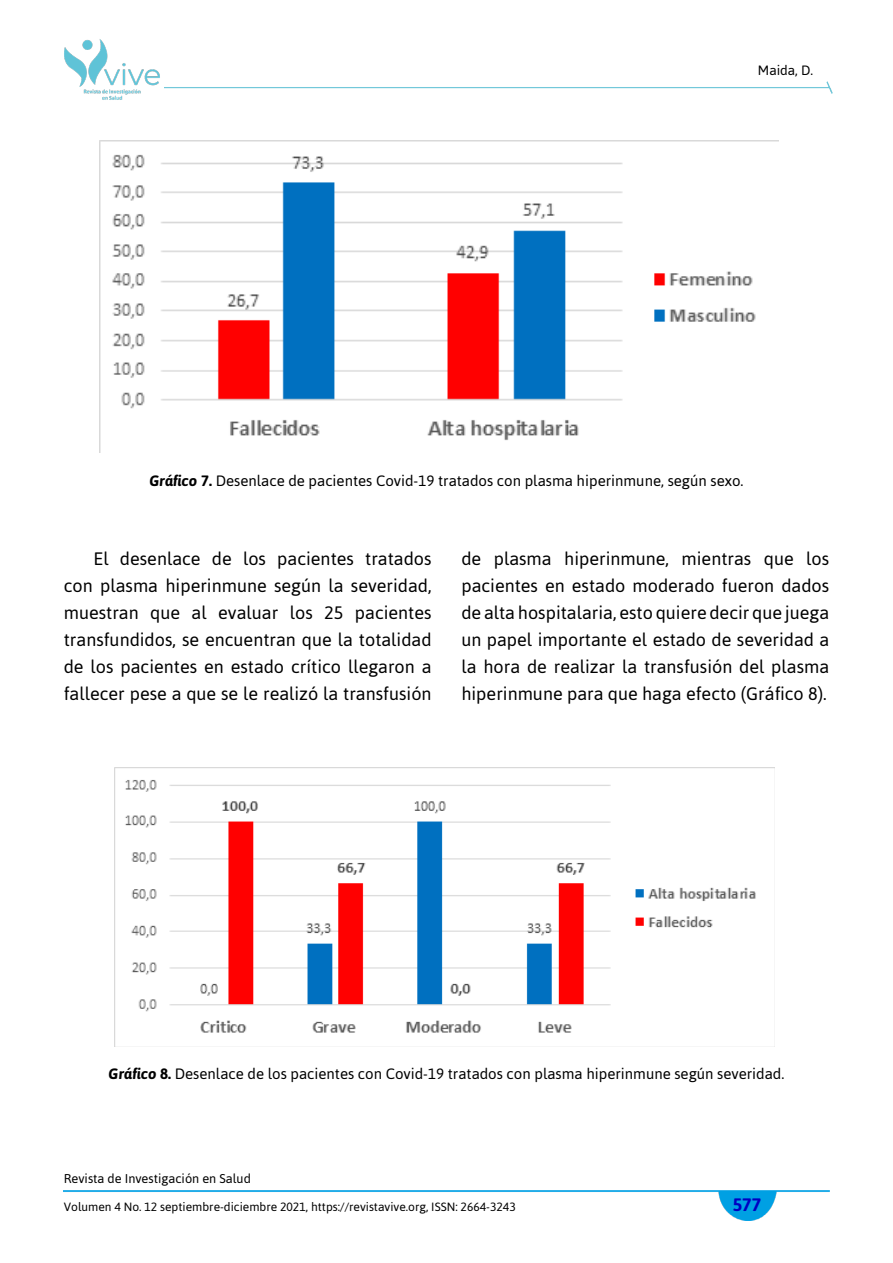
<style>
.page{position:relative;width:893px;height:1263px;background:#fff}
.page>*{position:absolute;margin:0;border:0;box-sizing:border-box;transform-origin:0 0}
.t1{font:18px/27px "Asap";color:#000;text-align:justify}
.t2{font:700 18px "Asap";color:#0000c2}
.t3{font:15px "Asap";color:#000}
.t4{font:13.5px "Asap";color:#000}
.t5{font:12.75px "Asap";color:#000}
.t6{font:12px "Asap";color:#000}
.s1{font-weight:700;font-style:italic}
.s2{font-weight:700}
</style>
<div class="page">
<img style="left:165px;top:82px;width:667px;height:11px">
<img style="left:64px;top:39px;width:101px;height:61px">
<img style="left:64px;top:1190px;width:765px;height:30px">
<img style="left:100px;top:140px;width:679px;height:312px">
<img style="left:115px;top:767px;width:660px;height:266px">
<p class="t4" style="left:758px;top:62px;width:57px">Maida, D.</p>
<p class="t3" style="left:149px;top:472px;width:596px"><span class="s1">Gráfico</span> <span class="s2">7.</span> Desenlace de pacientes Covid-19 tratados con plasma hiperinmune, según sexo.</p>
<p class="t1" style="left:64px;top:545px;width:369px;text-indent:30px">El desenlace de los pacientes tratados con plasma hiperinmune según la severidad, muestran que al evaluar los 25 pacientes transfundidos, se encuentran que la totalidad de los pacientes en estado crítico llegaron a fallecer pese a que se le realizó la transfusión</p>
<p class="t1" style="left:461px;top:545px;width:369px">de plasma hiperinmune, mientras que los pacientes en estado moderado fueron dados de alta hospitalaria, esto quiere decir que juega un papel importante el estado de severidad a la hora de realizar la transfusión del plasma hiperinmune para que haga efecto (Gráfico 8).</p>
<p class="t3" style="left:109px;top:1065px;width:677px"><span class="s1">Gráfico</span> <span class="s2">8.</span> Desenlace de los pacientes con Covid-19 tratados con plasma hiperinmune según severidad.</p>
<p class="t5" style="left:64px;top:1171px;width:189px">Revista de Investigación en Salud</p>
<p class="t6" style="left:64px;top:1200px;width:453px">Volumen 4 No. 12 septiembre-diciembre 2021, https://revistavive.org, ISSN: 2664-3243</p>
<p class="t2" style="left:733px;top:1194px;width:30px">577</p>
</div>
